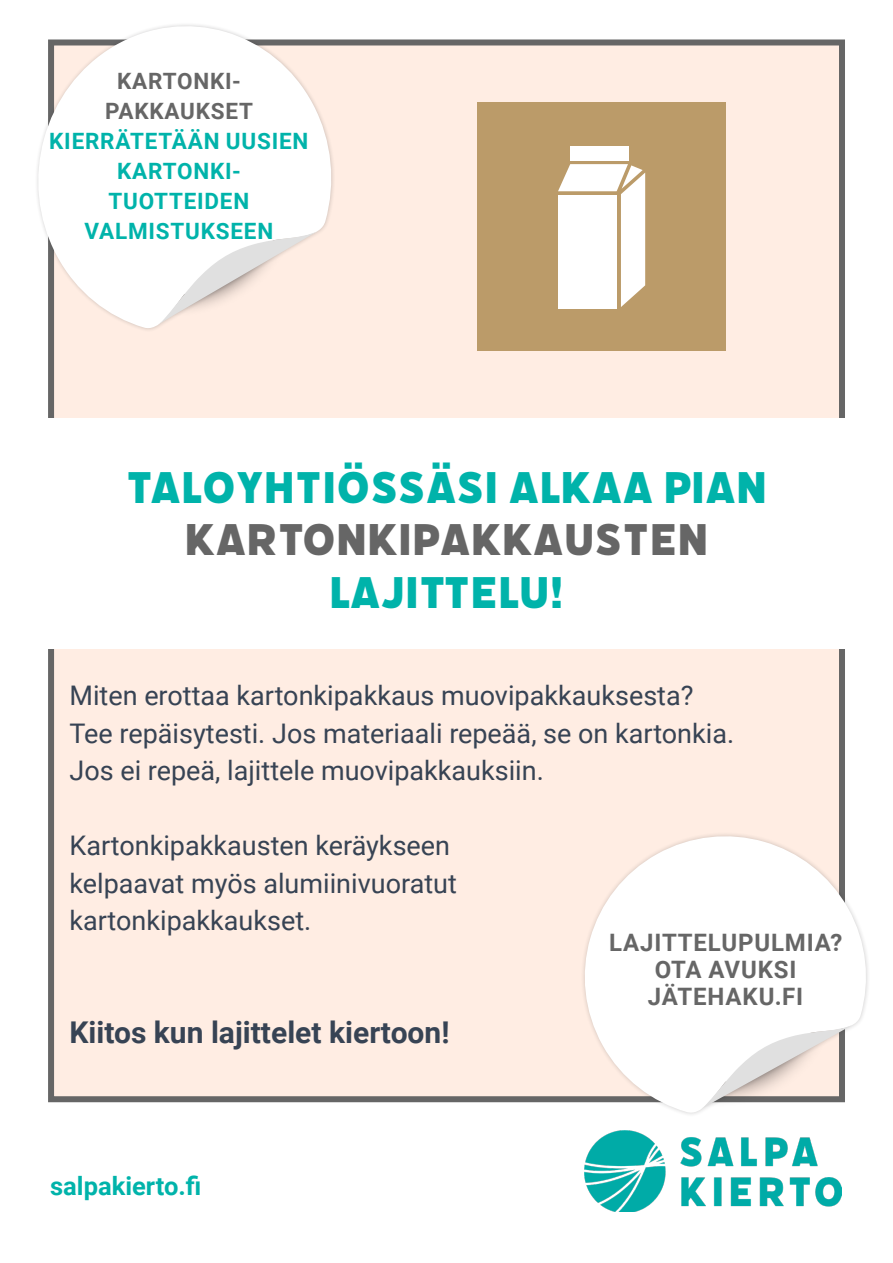
<style>
.page{position:relative;width:893px;height:1263px;background:#fff}
.page>*{position:absolute;margin:0;border:0;box-sizing:border-box;transform-origin:0 0}
.t1{font:49.5px "Filicudi Solid";color:#00b3aa}
.t2{font:49.5px "Filicudi Solid";color:#666}
.t3{font:700 30px "Roboto";color:#374354}
.t4{font:27px "Roboto";color:#374354}
.t5{font:700 25.5px "Roboto";color:#00b3aa}
.t6{font:700 24px "Roboto";letter-spacing:.035em;color:#666}
.t7{font:700 22.5px/30px "Roboto";letter-spacing:.035em;color:#00b3aa;text-align:center}
.t8{font:700 22.5px "Roboto";letter-spacing:.035em;color:#666}
</style>
<div class="page">
<div style="left:48px;top:39px;width:797px;height:1063px;background:#ffede3;border:6px solid #666"></div>
<img style="left:585px;top:1131px;width:257px;height:81px">
<div style="left:15px;top:418px;width:863px;height:230px;background:#fff"></div>
<svg style="left:580px;top:832px;width:288px;height:283px;fill:#fff"></svg>
<svg style="left:696px;top:1023px;width:160px;height:88px"></svg>
<svg style="left:37px;top:24px;width:299px;height:308px;fill:#fff"></svg>
<svg style="left:154px;top:230px;width:167px;height:96px"></svg>
<div style="left:477px;top:103px;width:249px;height:248px;background:#bb9b69"></div>
<div style="left:570px;top:146px;width:59px;height:14px;background:#fff"></div>
<svg style="left:558px;top:164px;width:87px;height:143px"></svg>
<p class="t8" style="left:117px;top:65px;width:125px">KARTONKI-</p>
<p class="t8" style="left:105px;top:95px;width:150px">PAKKAUKSET</p>
<p class="t7" style="left:49px;top:125px;width:261px">KIERRÄTETÄÄN UUSIEN<br>KARTONKI-</p>
<p class="t7" style="left:108px;top:185px;width:142px">TUOTTEIDEN</p>
<p class="t7" style="left:84px;top:215px;width:190px">VALMISTUKSEEN</p>
<p class="t1" style="left:126px;top:458px;width:643px">TALOYHTIÖSSÄSI ALKAA PIAN</p>
<p class="t2" style="left:185px;top:511px;width:525px">KARTONKIPAKKAUSTEN</p>
<p class="t1" style="left:329px;top:563px;width:236px">LAJITTELU!</p>
<p class="t4" style="left:69px;top:677px;width:626px">Miten erottaa kartonkipakkaus muovipakkauksesta?</p>
<p class="t4" style="left:69px;top:714px;width:666px">Tee repäisytesti. Jos materiaali repeää, se on kartonkia.</p>
<p class="t4" style="left:69px;top:752px;width:476px">Jos ei repeä, lajittele muovipakkauksiin.</p>
<p class="t4" style="left:69px;top:827px;width:382px">Kartonkipakkausten keräykseen</p>
<p class="t4" style="left:69px;top:864px;width:389px">kelpaavat myös alumiinivuoratut</p>
<p class="t4" style="left:69px;top:902px;width:243px">kartonkipakkaukset.</p>
<p class="t3" style="left:69px;top:1011px;width:382px">Kiitos kun lajittelet kiertoon!</p>
<p class="t5" style="left:50px;top:1168px;width:153px">salpakierto.fi</p>
<p class="t6" style="left:609px;top:926px;width:235px">LAJITTELUPULMIA?</p>
<p class="t6" style="left:655px;top:953px;width:143px">OTA AVUKSI</p>
<p class="t6" style="left:648px;top:980px;width:157px">JÄTEHAKU.FI</p>
</div>
